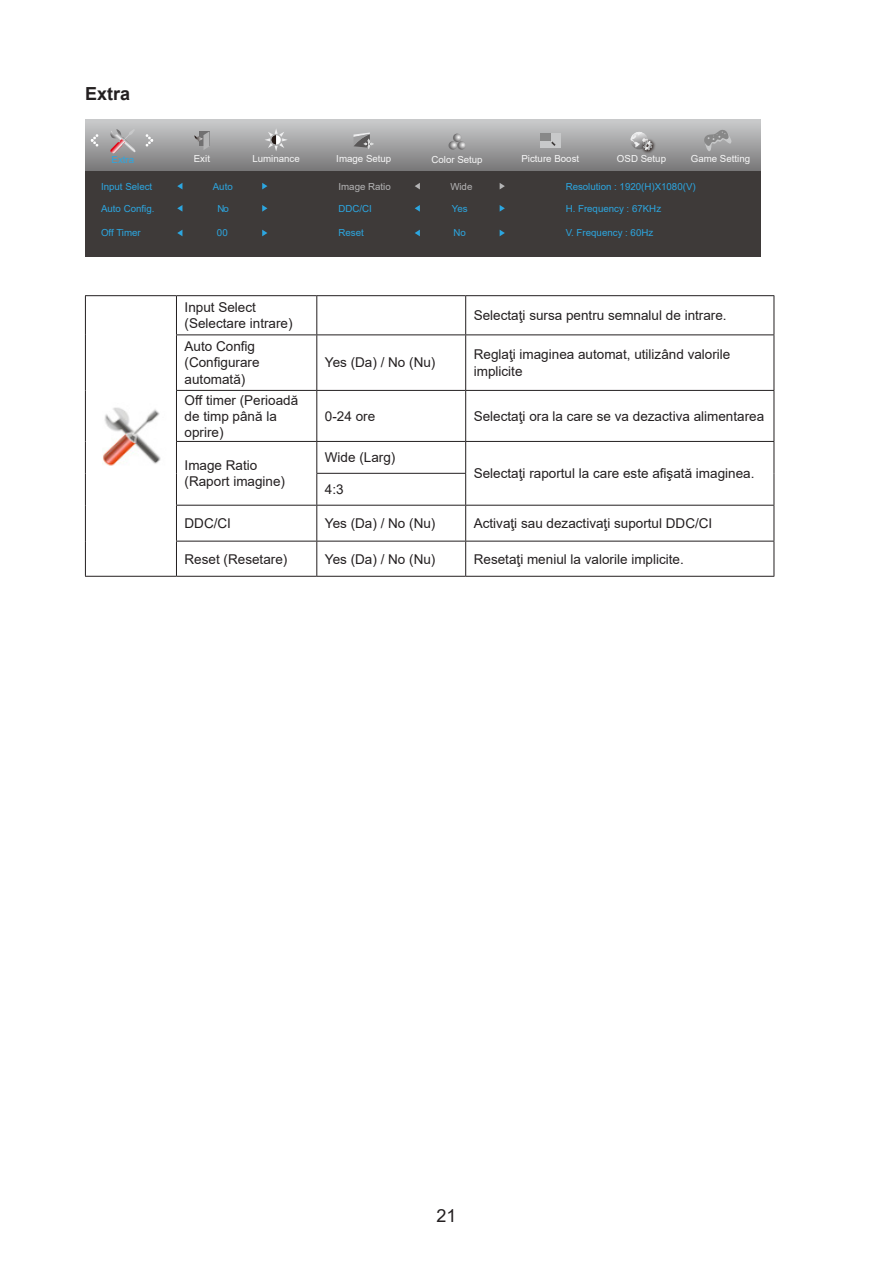
<style>
.page{position:relative;width:893px;height:1263px;background:#fff}
.page>*{position:absolute;margin:0;border:0;box-sizing:border-box;transform-origin:0 0}
.Heading_3{font:700 18px "Arial";color:#231f20}
.t1{font:18px "Arial";color:#231f20}
.无间隔{font:13.5px/16.2px "Arial";color:#231f20}
.正文_text-1{font:13.5px "Arial";color:#231f20}
.t2{font:9.75px "Arial";color:#2ca6e0}
.t3{font:9.75px "Arial";color:#f7f7f7}
.t4{font:9.75px "Arial";color:#b4b4b5}
</style>
<div class="page">
<svg style="left:85px;top:119px;width:675px;height:52px;background:#a0a0a1"></svg>
<div style="left:85px;top:171px;width:675px;height:86px;background:#3e3a39"></div>
<svg style="left:91px;top:134px;width:7px;height:13px"></svg>
<svg style="left:146px;top:134px;width:7px;height:13px"></svg>
<div style="left:540px;top:133px;width:21px;height:15px;background:#c8c9ca"></div>
<div style="left:540px;top:133px;width:10px;height:8px;background:#888"></div>
<svg style="left:551px;top:141px;width:5px;height:5px"></svg>
<img style="left:640px;top:138px;width:17px;height:17px">
<svg style="left:630px;top:132px;width:23px;height:18px"></svg>
<svg style="left:194px;top:131px;width:15px;height:19px"></svg>
<svg style="left:265px;top:128px;width:23px;height:23px"></svg>
<svg style="left:354px;top:133px;width:20px;height:16px"></svg>
<svg style="left:448px;top:134px;width:18px;height:16px"></svg>
<svg style="left:177px;top:230px;width:5px;height:6px"></svg>
<svg style="left:262px;top:230px;width:5px;height:6px"></svg>
<svg style="left:177px;top:183px;width:5px;height:6px"></svg>
<svg style="left:262px;top:183px;width:5px;height:6px"></svg>
<svg style="left:177px;top:205px;width:5px;height:7px"></svg>
<svg style="left:262px;top:205px;width:5px;height:7px"></svg>
<svg style="left:415px;top:230px;width:5px;height:6px"></svg>
<svg style="left:500px;top:230px;width:5px;height:6px"></svg>
<svg style="left:415px;top:183px;width:5px;height:6px"></svg>
<svg style="left:500px;top:183px;width:5px;height:6px"></svg>
<svg style="left:415px;top:205px;width:5px;height:7px"></svg>
<svg style="left:500px;top:205px;width:5px;height:7px"></svg>
<svg style="left:109px;top:129px;width:29px;height:25px"></svg>
<svg style="left:704px;top:130px;width:27px;height:21px"></svg>
<hr style="left:85px;top:295px;width:91px;height:1px;background:#231f20">
<hr style="left:85px;top:296px;width:1px;height:39px;background:#231f20">
<hr style="left:176px;top:295px;width:141px;height:1px;background:#231f20">
<hr style="left:176px;top:296px;width:1px;height:38px;background:#231f20">
<hr style="left:317px;top:295px;width:149px;height:1px;background:#231f20">
<hr style="left:316px;top:296px;width:1px;height:38px;background:#231f20">
<hr style="left:466px;top:295px;width:308px;height:1px;background:#231f20">
<hr style="left:465px;top:296px;width:1px;height:38px;background:#231f20">
<hr style="left:774px;top:296px;width:1px;height:38px;background:#231f20">
<hr style="left:85px;top:335px;width:1px;height:55px;background:#231f20">
<hr style="left:176px;top:334px;width:141px;height:1px;background:#231f20">
<hr style="left:176px;top:335px;width:1px;height:55px;background:#231f20">
<hr style="left:317px;top:334px;width:149px;height:1px;background:#231f20">
<hr style="left:316px;top:335px;width:1px;height:55px;background:#231f20">
<hr style="left:466px;top:334px;width:308px;height:1px;background:#231f20">
<hr style="left:465px;top:335px;width:1px;height:55px;background:#231f20">
<hr style="left:774px;top:335px;width:1px;height:55px;background:#231f20">
<hr style="left:85px;top:390px;width:1px;height:51px;background:#231f20">
<hr style="left:176px;top:390px;width:141px;height:1px;background:#231f20">
<hr style="left:176px;top:391px;width:1px;height:50px;background:#231f20">
<hr style="left:317px;top:390px;width:149px;height:1px;background:#231f20">
<hr style="left:316px;top:391px;width:1px;height:50px;background:#231f20">
<hr style="left:466px;top:390px;width:308px;height:1px;background:#231f20">
<hr style="left:465px;top:391px;width:1px;height:50px;background:#231f20">
<hr style="left:774px;top:391px;width:1px;height:50px;background:#231f20">
<hr style="left:85px;top:441px;width:1px;height:32px;background:#231f20">
<hr style="left:176px;top:441px;width:141px;height:1px;background:#231f20">
<hr style="left:176px;top:442px;width:1px;height:31px;background:#231f20">
<hr style="left:317px;top:441px;width:149px;height:1px;background:#231f20">
<hr style="left:316px;top:442px;width:1px;height:31px;background:#231f20">
<hr style="left:466px;top:441px;width:308px;height:1px;background:#231f20">
<hr style="left:465px;top:442px;width:1px;height:31px;background:#231f20">
<hr style="left:774px;top:442px;width:1px;height:31px;background:#231f20">
<hr style="left:85px;top:473px;width:1px;height:32px;background:#231f20">
<hr style="left:176px;top:473px;width:1px;height:32px;background:#231f20">
<hr style="left:316px;top:473px;width:150px;height:1px;background:#231f20">
<hr style="left:316px;top:474px;width:1px;height:31px;background:#231f20">
<hr style="left:465px;top:474px;width:1px;height:31px;background:#231f20">
<hr style="left:774px;top:473px;width:1px;height:32px;background:#231f20">
<hr style="left:85px;top:505px;width:1px;height:36px;background:#231f20">
<hr style="left:176px;top:505px;width:141px;height:1px;background:#231f20">
<hr style="left:176px;top:506px;width:1px;height:35px;background:#231f20">
<hr style="left:317px;top:505px;width:149px;height:1px;background:#231f20">
<hr style="left:316px;top:506px;width:1px;height:35px;background:#231f20">
<hr style="left:466px;top:505px;width:308px;height:1px;background:#231f20">
<hr style="left:465px;top:506px;width:1px;height:35px;background:#231f20">
<hr style="left:774px;top:506px;width:1px;height:35px;background:#231f20">
<hr style="left:85px;top:541px;width:1px;height:35px;background:#231f20">
<hr style="left:176px;top:541px;width:141px;height:1px;background:#231f20">
<hr style="left:176px;top:541px;width:1px;height:35px;background:#231f20">
<hr style="left:317px;top:541px;width:149px;height:1px;background:#231f20">
<hr style="left:316px;top:541px;width:1px;height:35px;background:#231f20">
<hr style="left:466px;top:541px;width:308px;height:1px;background:#231f20">
<hr style="left:465px;top:541px;width:1px;height:35px;background:#231f20">
<hr style="left:774px;top:541px;width:1px;height:35px;background:#231f20">
<hr style="left:85px;top:576px;width:91px;height:1px;background:#231f20">
<hr style="left:176px;top:576px;width:141px;height:1px;background:#231f20">
<hr style="left:317px;top:576px;width:149px;height:1px;background:#231f20">
<hr style="left:466px;top:576px;width:308px;height:1px;background:#231f20">
<img style="left:102px;top:407px;width:59px;height:59px">
<p class="Heading_3" style="left:85px;top:81px;width:47px">Extra</p>
<p class="t2" style="left:112px;top:152px;width:24px">Extra</p>
<p class="t3" style="left:691px;top:152px;width:61px">Game Setting</p>
<p class="t3" style="left:194px;top:152px;width:18px">Exit</p>
<p class="t3" style="left:252px;top:152px;width:49px">Luminance</p>
<p class="t3" style="left:336px;top:152px;width:57px">Image Setup</p>
<p class="t3" style="left:431px;top:153px;width:53px">Color Setup</p>
<p class="t3" style="left:521px;top:152px;width:59px">Picture Boost</p>
<p class="t3" style="left:617px;top:152px;width:51px">OSD Setup</p>
<p class="t2" style="left:101px;top:179px;width:53px">Input Select</p>
<p class="t2" style="left:213px;top:179px;width:21px">Auto</p>
<p class="t2" style="left:101px;top:202px;width:55px">Auto Config.</p>
<p class="t2" style="left:217px;top:202px;width:13px">No</p>
<p class="t2" style="left:101px;top:226px;width:41px">Off Timer</p>
<p class="t2" style="left:217px;top:226px;width:12px">00</p>
<p class="t4" style="left:338px;top:179px;width:54px">Image Ratio</p>
<p class="t4" style="left:450px;top:179px;width:24px">Wide</p>
<p class="t2" style="left:338px;top:202px;width:35px">DDC/CI</p>
<p class="t2" style="left:452px;top:202px;width:17px">Yes</p>
<p class="t2" style="left:338px;top:226px;width:27px">Reset</p>
<p class="t2" style="left:454px;top:226px;width:14px">No</p>
<p class="t2" style="left:566px;top:179px;width:132px">Resolution : 1920(H)X1080(V)</p>
<p class="t2" style="left:566px;top:202px;width:97px">H. Frequency : 67KHz</p>
<p class="t2" style="left:566px;top:226px;width:89px">V. Frequency : 60Hz</p>
<p class="无间隔" style="left:185px;top:299px;width:110px">Input Select (Selectare intrare)</p>
<p class="正文_text-1" style="left:474px;top:306px;width:254px">Selectaţi sursa pentru semnalul de intrare.</p>
<p class="无间隔" style="left:185px;top:338px;width:77px">Auto Config (Configurare automată)</p>
<p class="无间隔" style="left:325px;top:355px;width:112px">Yes (Da) / No (Nu)</p>
<p class="无间隔" style="left:474px;top:346px;width:258px">Reglaţi imaginea automat, utilizând valorile implicite</p>
<p class="无间隔" style="left:185px;top:392px;width:115px">Off timer (Perioadă de timp până la oprire)</p>
<p class="无间隔" style="left:185px;top:457px;width:102px">Image Ratio (Raport imagine)</p>
<p class="无间隔" style="left:325px;top:408px;width:52px">0-24 ore</p>
<p class="无间隔" style="left:474px;top:408px;width:292px">Selectaţi ora la care se va dezactiva alimentarea</p>
<p class="无间隔" style="left:325px;top:449px;width:72px">Wide (Larg)</p>
<p class="正文_text-1" style="left:325px;top:480px;width:20px">4:3</p>
<p class="无间隔" style="left:474px;top:465px;width:282px">Selectaţi raportul la care este afişată imaginea.</p>
<p class="无间隔" style="left:185px;top:515px;width:48px">DDC/CI</p>
<p class="无间隔" style="left:325px;top:515px;width:112px">Yes (Da) / No (Nu)</p>
<p class="无间隔" style="left:474px;top:515px;width:240px">Activaţi sau dezactivaţi suportul DDC/CI</p>
<p class="无间隔" style="left:185px;top:551px;width:104px">Reset (Resetare)</p>
<p class="无间隔" style="left:325px;top:551px;width:112px">Yes (Da) / No (Nu)</p>
<p class="无间隔" style="left:474px;top:551px;width:212px">Resetaţi meniul la valorile implicite.</p>
<h1 class="t1" style="left:436px;top:1203px;width:22px">21</h1>
</div>
